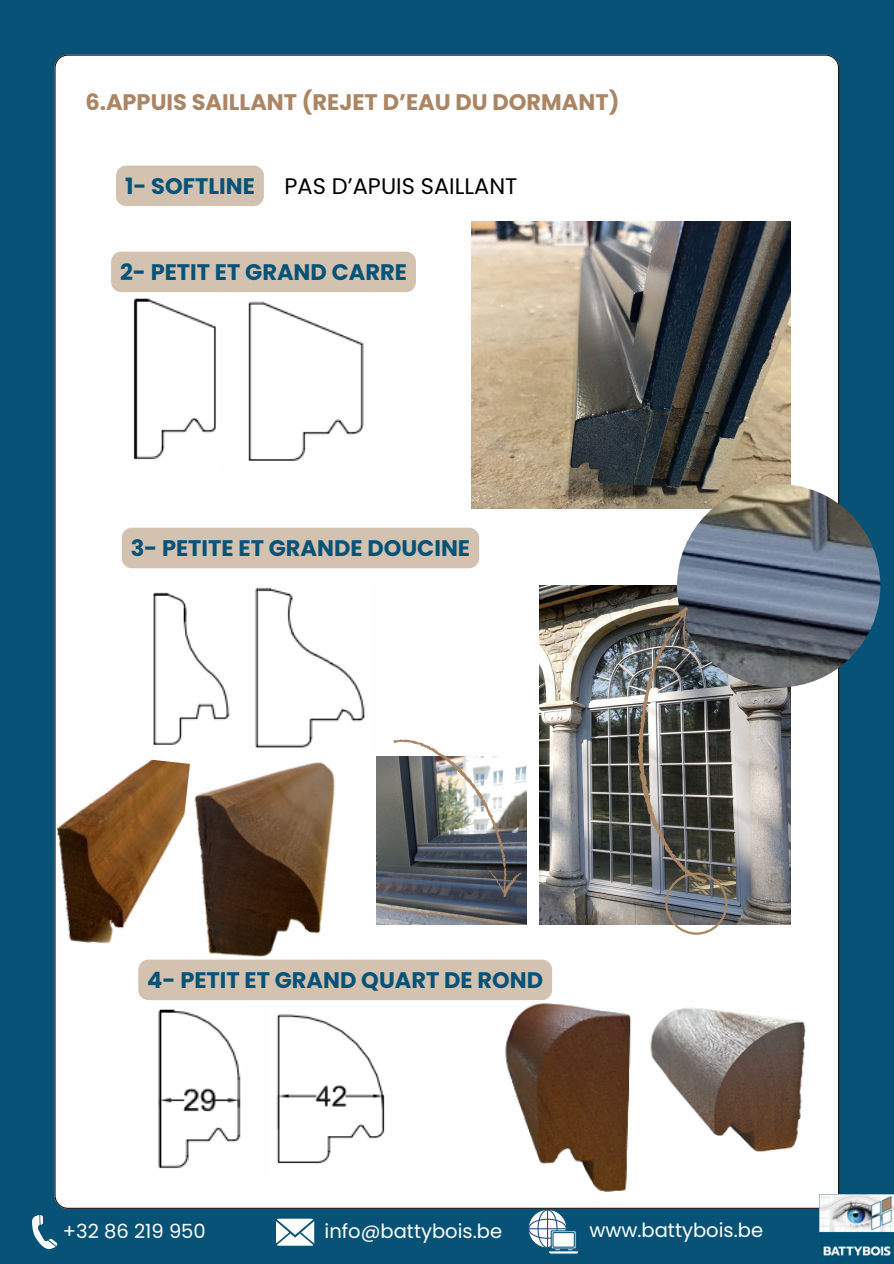
<style>
.page{position:relative;width:894px;height:1264px;background:#fff}
.page>*{position:absolute;margin:0;border:0;box-sizing:border-box;transform-origin:0 0}
.t1{font:700 22.5px "Poppins";color:#075276}
.t2{font:700 22.5px "Poppins";color:#aa8664}
.t3{font:22.5px "Poppins";color:#000}
.t4{font:19.5px "Poppins";color:#fff}
</style>
<div class="page">
<div style="left:0;top:0;width:893px;height:1263px;background:#075276"></div>
<div style="left:54px;top:55px;width:784px;height:1153px;background:#fefeff"></div>
<img style="left:122px;top:292px;width:98px;height:176px">
<img style="left:236px;top:292px;width:134px;height:182px">
<img style="left:144px;top:578px;width:91px;height:171px">
<img style="left:236px;top:578px;width:133px;height:151px">
<img style="left:144px;top:1000px;width:98px;height:174px">
<img style="left:270px;top:1009px;width:117px;height:165px">
<img style="left:539px;top:585px;width:251px;height:339px">
<img style="left:471px;top:221px;width:319px;height:287px">
<img style="left:676px;top:484px;width:204px;height:203px;border-radius:50%">
<img style="left:152px;top:729px;width:236px;height:230px">
<img style="left:54px;top:749px;width:136px;height:223px">
<img style="left:645px;top:1003px;width:194px;height:165px">
<img style="left:501px;top:984px;width:144px;height:225px">
<img style="left:376px;top:898px;width:150px;height:27px">
<img style="left:370px;top:721px;width:177px;height:177px">
<svg style="left:602px;top:606px;width:149px;height:328px"></svg>
<div style="left:116px;top:166px;width:148px;height:40px;background:#d4c2b1;border-radius:10px"></div>
<div style="left:111px;top:252px;width:305px;height:40px;background:#d4c2b1"></div>
<div style="left:122px;top:527px;width:357px;height:41px;background:#d4c2b1"></div>
<div style="left:138px;top:959px;width:414px;height:41px;background:#d4c2b1"></div>
<img style="left:819px;top:1194px;width:74px;height:62px">
<svg style="left:32px;top:1215px;width:25px;height:34px"></svg>
<svg style="left:276px;top:1218px;width:38px;height:27px"></svg>
<svg style="left:527px;top:1208px;width:52px;height:46px"></svg>
<h1 class="t2" style="left:85px;top:86px;width:535px">6.APPUIS SAILLANT (REJET D’EAU DU DORMANT)</h1>
<p class="t1" style="left:125px;top:170px;width:131px">1- SOFTLINE</p>
<p class="t3" style="left:284px;top:170px;width:234px">PAS D’APUIS SAILLANT</p>
<p class="t1" style="left:120px;top:256px;width:288px">2- PETIT ET GRAND CARRE</p>
<h1 class="t1" style="left:131px;top:532px;width:341px">3- PETITE ET GRANDE DOUCINE</h1>
<p class="t1" style="left:147px;top:964px;width:397px">4- PETIT ET GRAND QUART DE ROND</p>
<p class="t4" style="left:63px;top:1217px;width:144px">+32 86 219 950</p>
<p class="t4" style="left:324px;top:1217px;width:179px">info@battybois.be</p>
<p class="t4" style="left:589px;top:1216px;width:175px">www.battybois.be</p>
</div>
